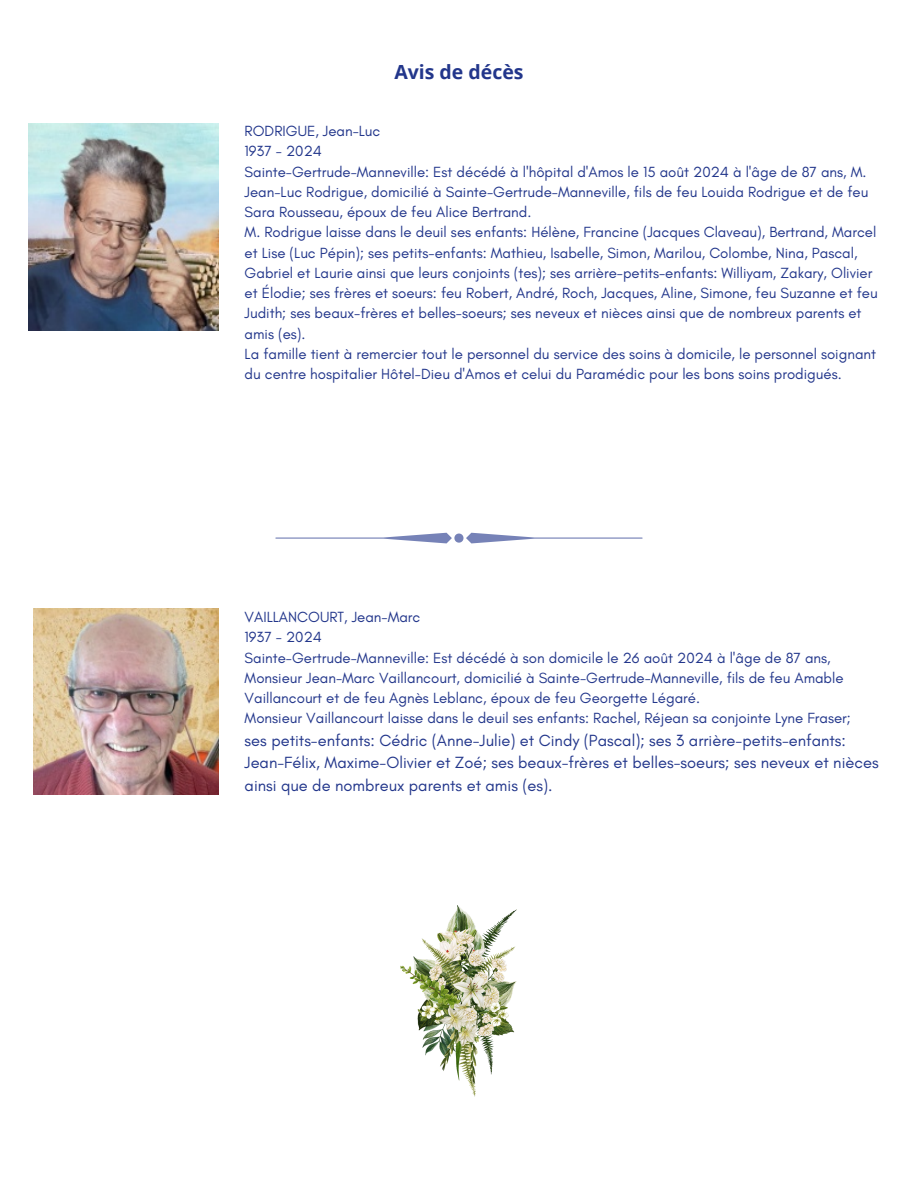
<style>
.page{position:relative;width:918px;height:1188px;background:#fff}
.page>*{position:absolute;margin:0;border:0;box-sizing:border-box;transform-origin:0 0}
.t1{font:700 19.5px "Open Sans";color:#22368b}
.t2{font:16.5px/22.5px "Glacial Indifference";color:#22368b}
.t3{font:15px/20.2px "Glacial Indifference";color:#22368b}
</style>
<div class="page">
<img style="left:401px;top:905px;width:116px;height:191px">
<img style="left:29px;top:123px;width:190px;height:207px">
<svg style="left:275px;top:533px;width:367px;height:10px"></svg>
<img style="left:33px;top:609px;width:186px;height:186px">
<p class="t1" style="left:394px;top:59px;width:131px">Avis de décès</p>
<p class="t3" style="left:245px;top:121px;width:137px">RODRIGUE, Jean-Luc</p>
<p class="t3" style="left:245px;top:141px;width:79px">1937 - 2024</p>
<p class="t3" style="left:245px;top:161px;width:625px">Sainte-Gertrude-Manneville: Est décédé à l'hôpital d'Amos le 15 août 2024 à l'âge de 87 ans, M.<br>Jean-Luc Rodrigue, domicilié à Sainte-Gertrude-Manneville, fils de feu Louida Rodrigue et de feu<br>Sara Rousseau, époux de feu Alice Bertrand.</p>
<p class="t3" style="left:245px;top:222px;width:635px">M. Rodrigue laisse dans le deuil ses enfants: Hélène, Francine (Jacques Claveau), Bertrand, Marcel et Lise (Luc Pépin); ses petits-enfants: Mathieu, Isabelle, Simon, Marilou, Colombe, Nina, Pascal, Gabriel et Laurie ainsi que leurs conjoints (tes); ses arrière-petits-enfants: Williyam, Zakary, Olivier et Élodie; ses frères et soeurs: feu Robert, André, Roch, Jacques, Aline, Simone, feu Suzanne et feu Judith; ses beaux-frères et belles-soeurs; ses neveux et nièces ainsi que de nombreux parents et amis (es).</p>
<p class="t3" style="left:245px;top:344px;width:633px">La famille tient à remercier tout le personnel du service des soins à domicile, le personnel soignant du centre hospitalier Hôtel-Dieu d'Amos et celui du Paramédic pour les bons soins prodigués.</p>
<p class="t3" style="left:245px;top:607px;width:177px">VAILLANCOURT, Jean-Marc</p>
<p class="t3" style="left:245px;top:627px;width:79px">1937 - 2024</p>
<p class="t3" style="left:245px;top:647px;width:601px">Sainte-Gertrude-Manneville: Est décédé à son domicile le 26 août 2024 à l'âge de 87 ans,<br>Monsieur Jean-Marc Vaillancourt, domicilié à Sainte-Gertrude-Manneville, fils de feu Amable<br>Vaillancourt et de feu Agnès Leblanc, époux de feu Georgette Légaré.</p>
<p class="t3" style="left:245px;top:708px;width:608px">Monsieur Vaillancourt laisse dans le deuil ses enfants: Rachel, Réjean sa conjointe Lyne Fraser;</p>
<p class="t2" style="left:245px;top:729px;width:636px">ses petits-enfants: Cédric (Anne-Julie) et Cindy (Pascal); ses 3 arrière-petits-enfants:<br>Jean-Félix, Maxime-Olivier et Zoé; ses beaux-frères et belles-soeurs; ses neveux et nièces ainsi que de nombreux parents et amis (es).</p>
</div>
